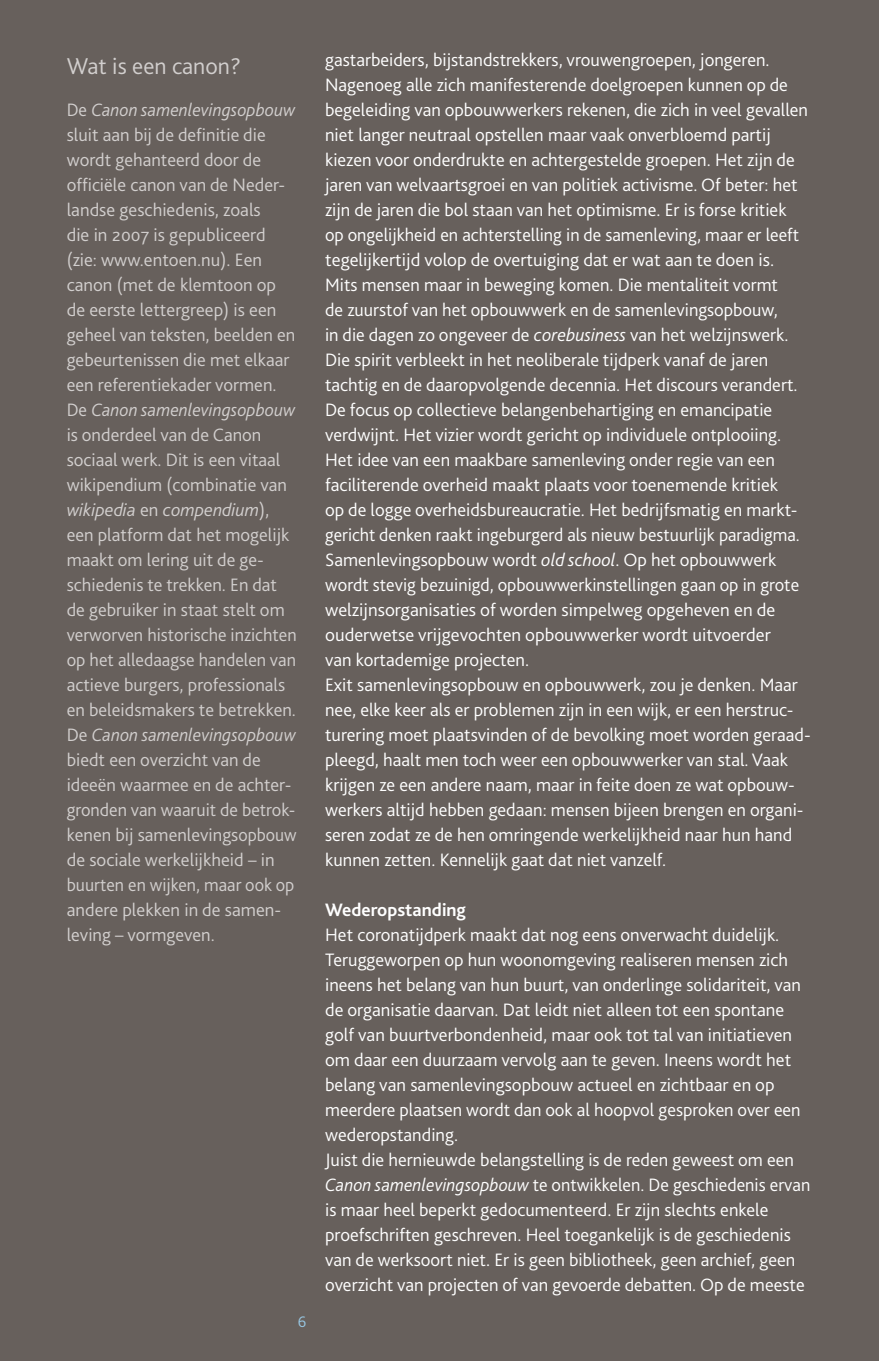
<style>
.page{position:relative;width:879px;height:1361px;background:#67605c}
.page>*{position:absolute;margin:0;border:0;box-sizing:border-box;transform-origin:0 0}
.t1{font:300 24px "Bliss 2";color:#d2cfce}
.t2{font:300 18.8px/25px "Bliss 2";color:#fff}
.t3{font:300 18.8px/25px "Bliss 2";color:#d2cfce}
.t4{font:700 18.8px "Bliss 2";color:#fff}
.t5{font:300 16px "Bliss 2";color:#97c6e2}
.s1{font-style:italic}
</style>
<div class="page">
<p class="t1" style="left:67px;top:51px;width:176px">Wat is een canon?</p>
<p class="t3" style="left:67px;top:97px;width:232px">De <span class="s1">Canon samenlevingsopbouw </span>sluit aan bij de definitie die wordt gehanteerd door de officiële canon van de Neder&shy;landse geschiedenis, zoals<br>die in 2007 is gepubliceerd (zie: www.entoen.nu). Een canon (met de klemtoon op de eerste lettergreep) is een geheel van teksten, beelden en gebeurtenissen die met elkaar een referentiekader vormen.<br>De <span class="s1">Canon samenlevingsopbouw </span>is onderdeel van de Canon sociaal werk. Dit is een vitaal wikipendium (combinatie van <span class="s1">wikipedia</span> en <span class="s1">compendium</span>), een platform dat het mogelijk maakt om lering uit de ge&shy;schiedenis te trekken. En dat de gebruiker in staat stelt om verworven historische inzichten op het alledaagse handelen van actieve burgers, professionals en beleidsmakers te betrekken.<br>De <span class="s1">Canon samenlevingsopbouw </span>biedt een overzicht van de ideeën waarmee en de achter&shy;gronden van waaruit de betrok&shy;kenen bij samenlevingsopbouw de sociale werkelijkheid – in buurten en wijken, maar ook op andere plekken in de samen&shy;leving – vormgeven.</p>
<p class="t5" style="left:298px;top:1312px;width:10px">6</p>
<p class="t2" style="left:325px;top:47px;width:487px">gastarbeiders, bijstandstrekkers, vrouwengroepen, jongeren.<br>Nagenoeg alle zich manifesterende doelgroepen kunnen op de begeleiding van opbouwwerkers rekenen, die zich in veel gevallen niet langer neutraal opstellen maar vaak onverbloemd partij kiezen voor onderdrukte en achtergestelde groepen. Het zijn de jaren van welvaartsgroei en van politiek activisme. Of beter: het zijn de jaren die bol staan van het optimisme. Er is forse kritiek<br>op ongelijkheid en achterstelling in de samenleving, maar er leeft tegelijkertijd volop de overtuiging dat er wat aan te doen is.<br>Mits mensen maar in beweging komen. Die mentaliteit vormt<br>de zuurstof van het opbouwwerk en de samenlevingsopbouw,<br>in die dagen zo ongeveer de <span class="s1">corebusiness</span> van het welzijnswerk.<br>Die spirit verbleekt in het neoliberale tijdperk vanaf de jaren tachtig en de daaropvolgende decennia. Het discours verandert.<br>De focus op collectieve belangenbehartiging en emancipatie verdwijnt. Het vizier wordt gericht op individuele ontplooiing.<br>Het idee van een maakbare samenleving onder regie van een faciliterende overheid maakt plaats voor toenemende kritiek<br>op de logge overheidsbureaucratie. Het bedrijfsmatig en markt&shy;gericht denken raakt ingeburgerd als nieuw bestuurlijk paradigma.<br>Samenlevingsopbouw wordt <span class="s1">old school</span>. Op het opbouwwerk wordt stevig bezuinigd, opbouwwerkinstellingen gaan op in grote welzijnsorganisaties of worden simpelweg opgeheven en de ouderwetse vrijgevochten opbouwwerker wordt uitvoerder<br>van kortademige projecten.<br>Exit samenlevingsopbouw en opbouwwerk, zou je denken. Maar nee, elke keer als er problemen zijn in een wijk, er een herstruc&shy;turering moet plaatsvinden of de bevolking moet worden geraad&shy;pleegd, haalt men toch weer een opbouwwerker van stal. Vaak krijgen ze een andere naam, maar in feite doen ze wat opbouw&shy;werkers altijd hebben gedaan: mensen bijeen brengen en organi&shy;seren zodat ze de hen omringende werkelijkheid naar hun hand kunnen zetten. Kennelijk gaat dat niet vanzelf.</p>
<p class="t4" style="left:325px;top:898px;width:142px">Wederopstanding</p>
<p class="t2" style="left:325px;top:922px;width:487px">Het coronatijdperk maakt dat nog eens onverwacht duidelijk.<br>Teruggeworpen op hun woonomgeving realiseren mensen zich ineens het belang van hun buurt, van onderlinge solidariteit, van de organisatie daarvan. Dat leidt niet alleen tot een spontane golf van buurtverbondenheid, maar ook tot tal van initiatieven om daar een duurzaam vervolg aan te geven. Ineens wordt het belang van samenlevingsopbouw actueel en zichtbaar en op meerdere plaatsen wordt dan ook al hoopvol gesproken over een wederopstanding.<br>Juist die hernieuwde belangstelling is de reden geweest om een <span class="s1">Canon samenlevingsopbouw</span> te ontwikkelen. De geschiedenis ervan is maar heel beperkt gedocumenteerd. Er zijn slechts enkele proefschriften geschreven. Heel toegankelijk is de geschiedenis van de werksoort niet. Er is geen bibliotheek, geen archief, geen overzicht van projecten of van gevoerde debatten. Op de meeste</p>
</div>
